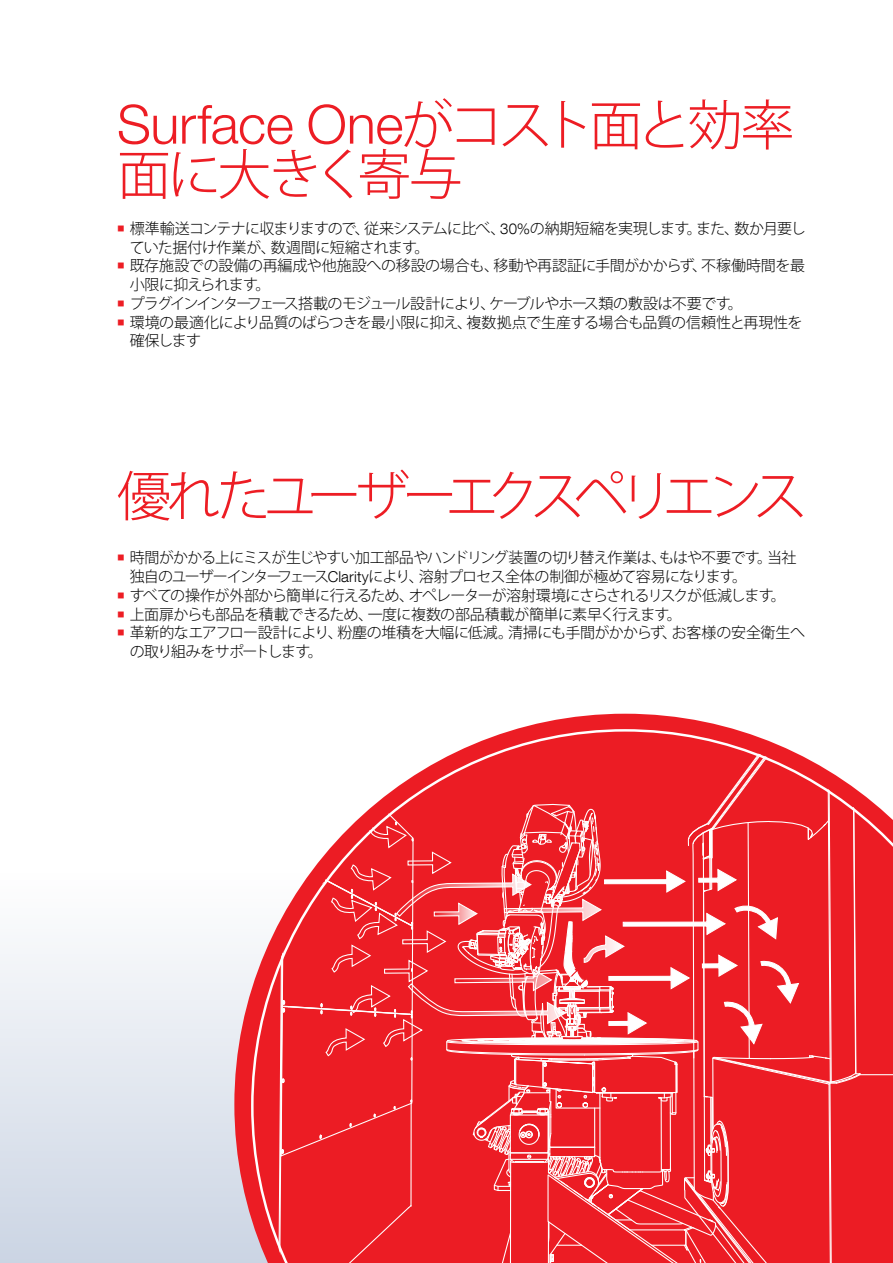
<style>
.page{position:relative;width:893px;height:1263px;background:#fff}
.page>*{position:absolute;margin:0;border:0;box-sizing:border-box;transform-origin:0 0}
.t1{font:300 54px "Helvetica Neue LT Com";letter-spacing:-.005em;color:#ed1d24}
.t2{font:300 54px "Koz Go Pro";letter-spacing:-.17em;color:#ed1d24}
.t3{font:300 54px "Koz Go Pro";letter-spacing:-.07em;color:#ed1d24}
.t4{font:300 15px/18.8px "Koz Go Pro";letter-spacing:-.04em;color:#000}
.s1{font-family:"Koz Go Pro"}
.s2{font-family:"Helvetica Neue LT Com"}
</style>
<div class="page">
<div style="left:0;top:858px;width:893px;height:405px;background:linear-gradient(to bottom,#fff,#cbd4e3)"></div>
<svg style="left:234px;top:714px;width:500px;height:549px"></svg>
<svg style="left:251px;top:729px;width:25px;height:534px"></svg>
<svg style="left:276px;top:729px;width:617px;height:534px;background:#ee4047"></svg>
<h1 class="t1" style="left:117px;top:91px;width:679px">Surface One<span class="s1">がコスト面と効率</span></h1>
<h1 class="t3" style="left:117px;top:139px;width:347px">面に大きく寄与</h1>
<p class="t4" style="left:130px;top:219px;width:677px">標準輸送コンテナに収まりますので、従来システムに比べ、<span class="s2">30%</span>の納期短縮を実現します。また、数か月要していた据付け作業が、数週間に短縮されます。<br>既存施設での設備の再編成や他施設への移設の場合も、移動や再認証に手間がかからず、不稼働時間を最小限に抑えられます。<br>プラグインインターフェース搭載のモジュール設計により、ケーブルやホース類の敷設は不要です。<br>環境の最適化により品質のばらつきを最小限に抑え、複数拠点で生産する場合も品質の信頼性と再現性を確保します</p>
<h1 class="t2" style="left:117px;top:461px;width:692px">優れたユーザーエクスペリエンス</h1>
<p class="t4" style="left:130px;top:549px;width:677px">時間がかかる上にミスが生じやすい加工部品やハンドリング装置の切り替え作業は、もはや不要です。当社独自のユーザーインターフェース<span class="s2">Clarity</span>により、溶射プロセス全体の制御が極めて容易になります。<br>すべての操作が外部から簡単に行えるため、オペレーターが溶射環境にさらされるリスクが低減します。<br>上面扉からも部品を積載できるため、一度に複数の部品積載が簡単に素早く行えます。<br>革新的なエアフロー設計により、粉塵の堆積を大幅に低減。清掃にも手間がかからず、お客様の安全衛生への取り組みをサポートします。</p>
</div>
